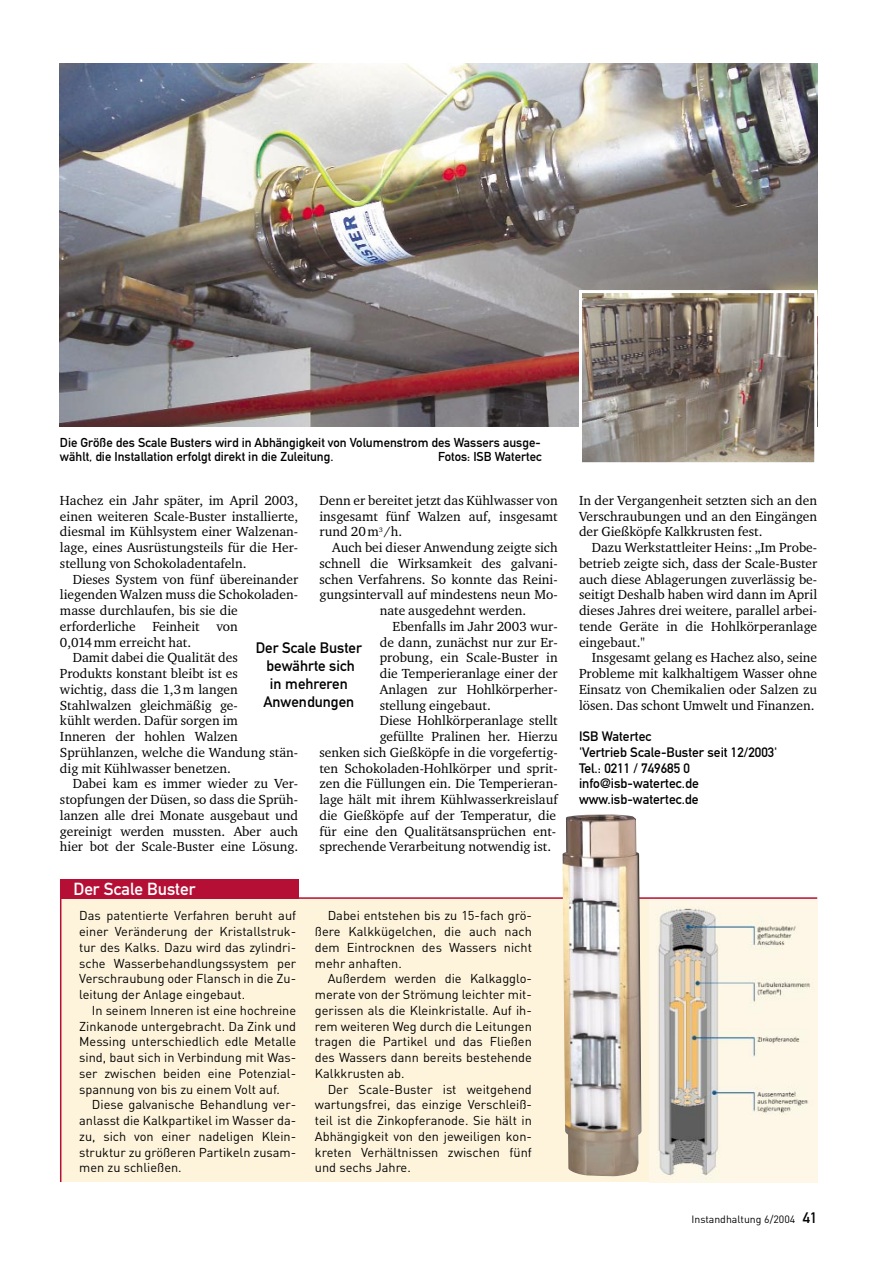
<style>
.page{position:relative;width:893px;height:1263px;background:#fff}
.page>*{position:absolute;margin:0;border:0;box-sizing:border-box;transform-origin:0 0}
.t1{font:17.25px "DIN Mittelschrift";color:#fff}
.t2{font:15px/18px "DIN Mittelschrift";color:#000;text-align:center}
.t3{font:13.5px/15.8px "Charter ITC";color:#000;text-align:justify}
.t4{font:13.5px/15.8px "DIN Mittelschrift";color:#000}
.t5{font:12.75px/15.8px "DIN";color:#000;text-align:justify}
.t6{font:12.75px/14.2px "DIN Mittelschrift";color:#000}
.t7{font:10.5px "DIN";color:#000}
.s1{font-family:"DIN Mittelschrift";font-size:15px}
</style>
<div class="page">
<img style="left:60px;top:64px;width:757px;height:363px">
<img style="left:583px;top:294px;width:230px;height:167px">
<div style="left:579px;top:290px;width:238px;height:175px;border:3px solid #fff"></div>
<div style="left:61px;top:899px;width:756px;height:283px;background:#fef3db"></div>
<hr style="left:61px;top:897px;width:756px;height:2px;background:#b60f35">
<hr style="left:60px;top:879px;width:1px;height:303px;background:#b60f35">
<div style="left:61px;top:879px;width:238px;height:19px;background:#b60f35"></div>
<img style="left:562px;top:814px;width:79px;height:362px">
<img style="left:649px;top:899px;width:168px;height:283px">
<p class="t6" style="left:60px;top:437px;width:482px">Die Größe des Scale Busters wird in Abhängigkeit von Volumenstrom des Wassers ausge&shy;wählt, die Installation erfolgt direkt in die Zuleitung.</p>
<p class="t6" style="left:438px;top:451px;width:105px">Fotos: ISB Watertec</p>
<p class="t3" style="left:60px;top:494px;width:240px">Hachez ein Jahr später, im April 2003, einen weiteren Scale-Buster installierte, diesmal im Kühlsystem einer Walzenan&shy;lage, eines Ausrüstungsteils für die Her&shy;stellung von Schokoladentafeln.</p>
<p class="t3" style="left:73px;top:572px;width:227px">Dieses System von fünf übereinander</p>
<p class="t3" style="left:60px;top:588px;width:240px">liegenden Walzen muss die Schokoladen-</p>
<p class="t3" style="left:60px;top:604px;width:179px">masse durchlaufen, bis sie die</p>
<p class="t3" style="left:60px;top:620px;width:179px">erforderliche Feinheit von</p>
<p class="t3" style="left:60px;top:635px;width:133px">0,014 mm erreicht hat.</p>
<p class="t3" style="left:73px;top:651px;width:167px">Damit dabei die Qualität des</p>
<p class="t3" style="left:60px;top:667px;width:179px">Produkts konstant bleibt ist es</p>
<p class="t3" style="left:60px;top:683px;width:179px">wichtig, dass die 1,3 m langen</p>
<p class="t3" style="left:60px;top:698px;width:179px">Stahlwalzen gleichmäßig ge-</p>
<p class="t3" style="left:60px;top:714px;width:179px">kühlt werden. Dafür sorgen im</p>
<p class="t3" style="left:60px;top:730px;width:179px">Inneren der hohlen Walzen</p>
<p class="t3" style="left:60px;top:746px;width:240px">Sprühlanzen, welche die Wandung stän-</p>
<p class="t3" style="left:60px;top:761px;width:172px">dig mit Kühlwasser benetzen.</p>
<p class="t3" style="left:73px;top:777px;width:227px">Dabei kam es immer wieder zu Ver-</p>
<p class="t3" style="left:60px;top:793px;width:240px">stopfungen der Düsen, so dass die Sprüh-</p>
<p class="t3" style="left:60px;top:809px;width:240px">lanzen alle drei Monate ausgebaut und</p>
<p class="t3" style="left:60px;top:824px;width:240px">gereinigt werden mussten. Aber auch</p>
<p class="t3" style="left:60px;top:840px;width:240px">hier bot der Scale-Buster eine Lösung.</p>
<p class="t3" style="left:319px;top:494px;width:240px">Denn er bereitet jetzt das Kühlwasser von insgesamt fünf Walzen auf, insgesamt rund 20 m<sup>3</sup> /h.</p>
<p class="t3" style="left:332px;top:541px;width:227px">Auch bei dieser Anwendung zeigte sich</p>
<p class="t3" style="left:319px;top:557px;width:240px">schnell die Wirksamkeit des galvani-</p>
<p class="t3" style="left:319px;top:572px;width:240px">schen Verfahrens. So konnte das Reini-</p>
<p class="t3" style="left:319px;top:588px;width:240px">gungsintervall auf mindestens neun Mo-</p>
<p class="t3" style="left:380px;top:604px;width:148px">nate ausgedehnt werden.</p>
<p class="t3" style="left:392px;top:620px;width:167px">Ebenfalls im Jahr 2003 wur-</p>
<p class="t3" style="left:380px;top:635px;width:179px">de dann, zunächst nur zur Er-</p>
<p class="t3" style="left:380px;top:651px;width:179px">probung, ein Scale-Buster in</p>
<p class="t3" style="left:380px;top:667px;width:179px">die Temperieranlage einer der</p>
<p class="t3" style="left:380px;top:683px;width:179px">Anlagen zur Hohlkörperher-</p>
<p class="t3" style="left:380px;top:698px;width:112px">stellung eingebaut.</p>
<p class="t3" style="left:380px;top:714px;width:179px">Diese Hohlkörperanlage stellt</p>
<p class="t3" style="left:380px;top:730px;width:179px">gefüllte Pralinen her. Hierzu</p>
<p class="t3" style="left:319px;top:746px;width:240px">senken sich Gießköpfe in die vorgefertig-</p>
<p class="t3" style="left:319px;top:761px;width:240px">ten Schokoladen-Hohlkörper und sprit-</p>
<p class="t3" style="left:319px;top:777px;width:240px">zen die Füllungen ein. Die Temperieran-</p>
<p class="t3" style="left:319px;top:793px;width:240px">lage hält mit ihrem Kühlwasserkreislauf</p>
<p class="t3" style="left:319px;top:809px;width:238px">die Gießköpfe auf der Temperatur, die</p>
<p class="t3" style="left:319px;top:824px;width:238px">für eine den Qualitätsansprüchen ent-</p>
<p class="t3" style="left:319px;top:840px;width:233px">sprechende Verarbeitung notwendig ist.</p>
<p class="t2" style="left:256px;top:641px;width:108px">Der Scale Buster bewährte sich<br>in mehreren<br>Anwendungen</p>
<p class="t1" style="left:73px;top:882px;width:123px">Der Scale Buster</p>
<p class="t5" style="left:79px;top:909px;width:218px">Das patentierte Verfahren beruht auf einer Veränderung der Kristallstruk&shy;tur des Kalks. Dazu wird das zylindri&shy;sche Wasserbehandlungssystem per Verschraubung oder Flansch in die Zu&shy;leitung der Anlage eingebaut.</p>
<p class="t5" style="left:79px;top:1004px;width:218px;text-indent:13px">In seinem Inneren ist eine hochreine Zinkanode untergebracht. Da Zink und Messing unterschiedlich edle Metalle sind, baut sich in Verbindung mit Was&shy;ser zwischen beiden eine Potenzial&shy;spannung von bis zu einem Volt auf.</p>
<p class="t5" style="left:79px;top:1098px;width:218px;text-indent:13px">Diese galvanische Behandlung ver&shy;anlasst die Kalkpartikel im Wasser da&shy;zu, sich von einer nadeligen Klein&shy;struktur zu größeren Partikeln zusam&shy;men zu schließen.</p>
<p class="t5" style="left:315px;top:909px;width:218px;text-indent:13px">Dabei entstehen bis zu 15-fach grö&shy;ßere Kalkkügelchen, die auch nach dem Eintrocknen des Wassers nicht mehr anhaften.</p>
<p class="t5" style="left:315px;top:972px;width:218px;text-indent:13px">Außerdem werden die Kalkagglo&shy;merate von der Strömung leichter mit&shy;gerissen als die Kleinkristalle. Auf ih&shy;rem weiteren Weg durch die Leitungen tragen die Partikel und das Fließen des Wassers dann bereits bestehende Kalkkrusten ab.</p>
<p class="t5" style="left:315px;top:1083px;width:218px;text-indent:13px">Der Scale-Buster ist weitgehend wartungsfrei, das einzige Verschleiß&shy;teil ist die Zinkopferanode. Sie hält in Abhängigkeit von den jeweiligen kon&shy;kreten Verhältnissen zwischen fünf und sechs Jahre.</p>
<p class="t3" style="left:579px;top:494px;width:240px">In der Vergangenheit setzten sich an den Verschraubungen und an den Eingängen der Gießköpfe Kalkkrusten fest.</p>
<p class="t3" style="left:579px;top:541px;width:240px;text-indent:13px">Dazu Werkstattleiter Heins: „Im Probe&shy;betrieb zeigte sich, dass der Scale-Buster auch diese Ablagerungen zuverlässig be&shy;seitigt Deshalb haben wird dann im April dieses Jahres drei weitere, parallel arbei&shy;tende Geräte in die Hohlkörperanlage eingebaut."</p>
<p class="t3" style="left:579px;top:651px;width:240px;text-indent:13px">Insgesamt gelang es Hachez also, seine Probleme mit kalkhaltigem Wasser ohne Einsatz von Chemikalien oder Salzen zu lösen. Das schont Umwelt und Finanzen.</p>
<p class="t4" style="left:579px;top:730px;width:200px">ISB Watertec<br>'Vertrieb Scale-Buster seit 12/2003'<br>Tel.: 0211 / 749685 0 info@isb-watertec.de www.isb-watertec.de</p>
<p class="t7" style="left:691px;top:1216px;width:127px">Instandhaltung 6/2004 <span class="s1">41</span></p>
</div>
